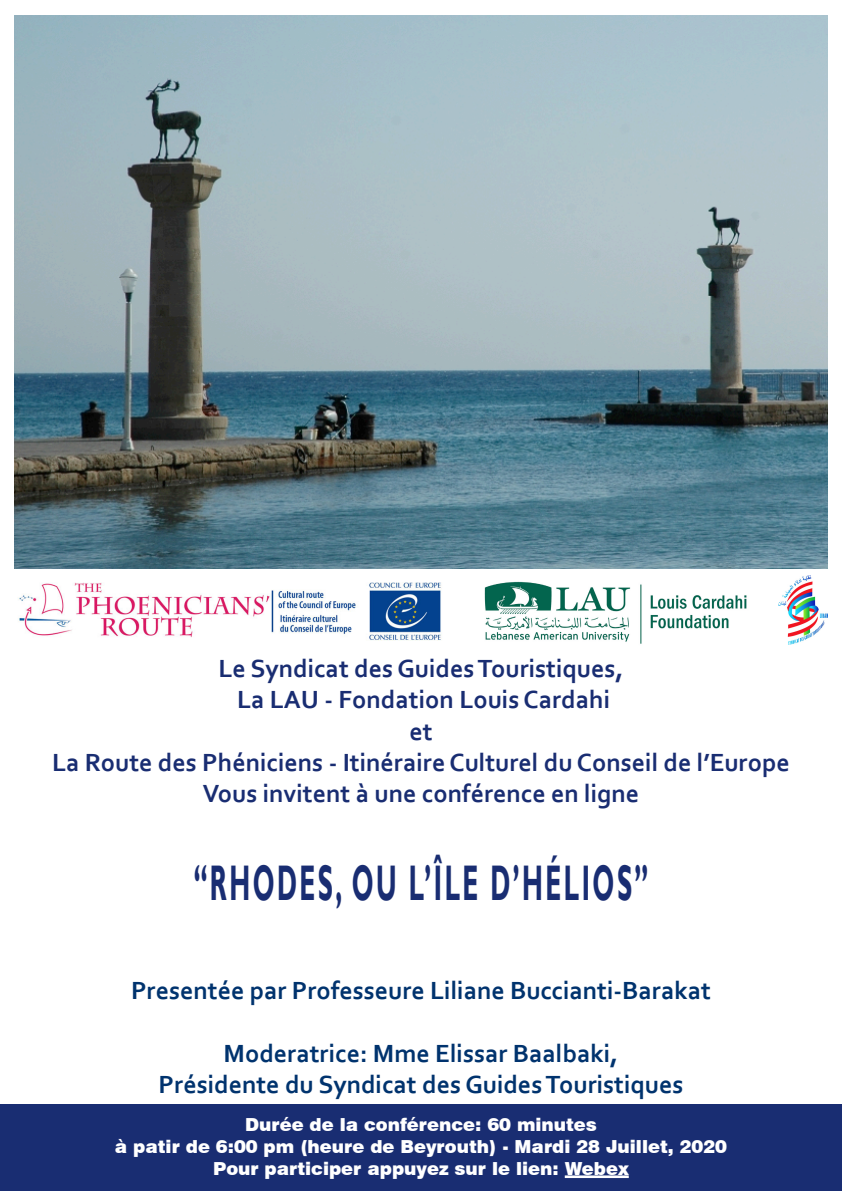
<style>
.page{position:relative;width:842px;height:1191px;background:#fff}
.page>*{position:absolute;margin:0;border:0;box-sizing:border-box;transform-origin:0 0}
.t1{font:700 50px "Gill Sans";letter-spacing:.1em;color:#192d72;scale:.5 1}
.t2{font:700 26px "Corbel";color:#192d72}
.t3{font:700 26px "Corbel";color:#00336e}
.t4{font:900 18px "Swiss 721 BT";color:#fff}
</style>
<div class="page">
<div style="left:0;top:1104px;width:842px;height:87px;background:#192d72"></div>
<hr style="left:565px;top:1175px;width:64px;height:3px;background:#fff">
<img style="left:484px;top:581px;width:263px;height:63px">
<img style="left:779px;top:575px;width:49px;height:70px">
<img style="left:18px;top:582px;width:423px;height:59px">
<img style="left:14px;top:15px;width:814px;height:553px">
<p class="t2" style="left:218px;top:652px;width:407px">Le Syndicat des Guides Touristiques,</p>
<p class="t2" style="left:237px;top:683px;width:375px">La LAU - Fondation Louis Cardahi</p>
<p class="t2" style="left:409px;top:715px;width:25px">et</p>
<p class="t2" style="left:52px;top:746px;width:739px">La Route des Phéniciens - Itinéraire Culturel du Conseil de l’Europe</p>
<p class="t2" style="left:203px;top:777px;width:438px">Vous invitent à une conférence en ligne</p>
<p class="t1" style="left:193px;top:852px;width:912px">“RHODES, OU L’ÎLE D’HÉLIOS”</p>
<p class="t3" style="left:131px;top:974px;width:581px">Presentée par Professeure Liliane Buccianti-Barakat</p>
<p class="t3" style="left:224px;top:1036px;width:396px">Moderatrice: Mme Elissar Baalbaki,</p>
<p class="t3" style="left:159px;top:1068px;width:526px">Présidente du Syndicat des Guides Touristiques</p>
<p class="t4" style="left:245px;top:1114px;width:353px">Durée de la conférence: 60 minutes</p>
<p class="t4" style="left:115px;top:1135px;width:613px">à patir de 6:00 pm (heure de Beyrouth) - Mardi 28 Juillet, 2020</p>
<p class="t4" style="left:213px;top:1157px;width:417px">Pour participer appuyez sur le lien: Webex</p>
</div>
